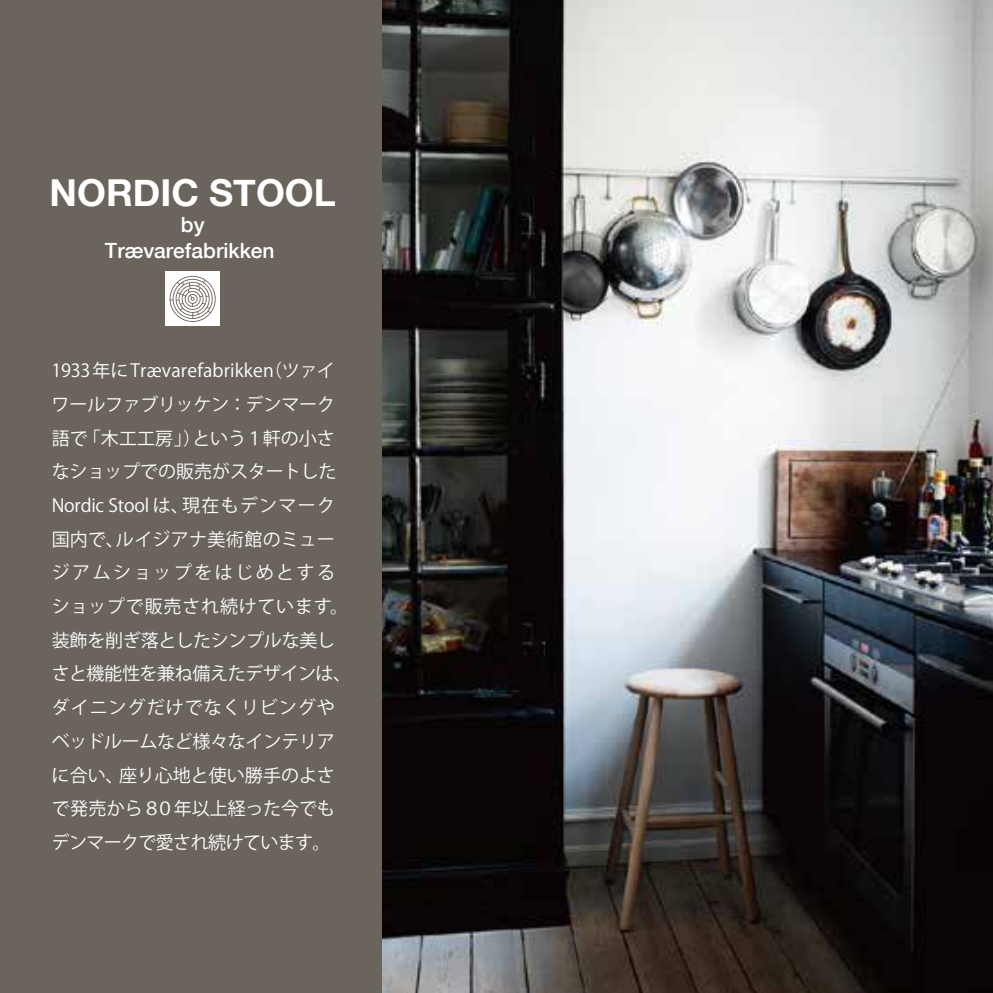
<style>
.page{position:relative;width:993px;height:993px;background:#fff}
.page>*{position:absolute;margin:0;border:0;box-sizing:border-box;transform-origin:0 0}
.t1{font:700 37px "Helvetica Neue";color:#fff}
.t2{font:500 21px/26px "Helvetica Neue";color:#fff;text-align:center}
.t3{font:18px/33.8px "Koz Go Pr 6 N";letter-spacing:-.005em;color:#fff}
.t4{font:18px "Koz Go Pr 6 N";letter-spacing:.04em;color:#fff}
.t5{font:18px "Koz Go Pr 6 N";letter-spacing:.055em;color:#fff}
.t6{font:18px "Koz Go Pr 6 N";letter-spacing:.135em;color:#fff}
.t7{font:18px "Koz Go Pr 6 N";letter-spacing:.07em;color:#fff}
</style>
<div class="page">
<img style="left:382px;top:0;width:610px;height:992px">
<div style="left:0;top:0;width:382px;height:992px;background:#6b645d"></div>
<div style="left:165px;top:272px;width:54px;height:54px;background:#fff"></div>
<svg style="left:169px;top:276px;width:47px;height:46px"></svg>
<h1 class="t1" style="left:50px;top:163px;width:287px">NORDIC STOOL</h1>
<p class="t2" style="left:105px;top:210px;width:171px">by<br>Trævarefabrikken</p>
<p class="t3" style="left:52px;top:354px;width:223px">1933年にTrævarefabrikken</p>
<p class="t3" style="left:52px;top:387px;width:285px">ワールファブリッケン：デンマーク</p>
<p class="t3" style="left:192px;top:421px;width:144px">という１軒の小さ</p>
<p class="t3" style="left:264px;top:354px;width:72px">（ツァイ</p>
<p class="t3" style="left:83px;top:421px;width:120px">「木工工房」）</p>
<p class="t3" style="left:52px;top:421px;width:38px">語で</p>
<p class="t3" style="left:52px;top:455px;width:286px">なショップでの販売がスタートした</p>
<p class="t7" style="left:182px;top:495px;width:154px">現在もデンマーク</p>
<p class="t3" style="left:116px;top:488px;width:220px;text-indent:-64px">Nordic Stool は、<br>ルイジアナ美術館のミュー</p>
<p class="t3" style="left:52px;top:522px;width:74px">国内で、</p>
<p class="t6" style="left:52px;top:562px;width:285px">ジアムショップをはじめとする</p>
<p class="t4" style="left:52px;top:596px;width:298px">ショップで販売され続けています。</p>
<p class="t3" style="left:52px;top:623px;width:284px">装飾を削ぎ落としたシンプルな美し</p>
<p class="t3" style="left:52px;top:657px;width:301px">さと機能性を兼ね備えたデザインは、</p>
<p class="t5" style="left:52px;top:697px;width:285px">ダイニングだけでなくリビングや</p>
<p class="t3" style="left:52px;top:724px;width:284px">ベッドルームなど様々なインテリア</p>
<p class="t3" style="left:119px;top:758px;width:217px">座り心地と使い勝手のよさ</p>
<p class="t3" style="left:52px;top:758px;width:285px">に合い、<br>で発売から８０年以上経った今でもデンマークで愛され続けています。</p>
</div>
